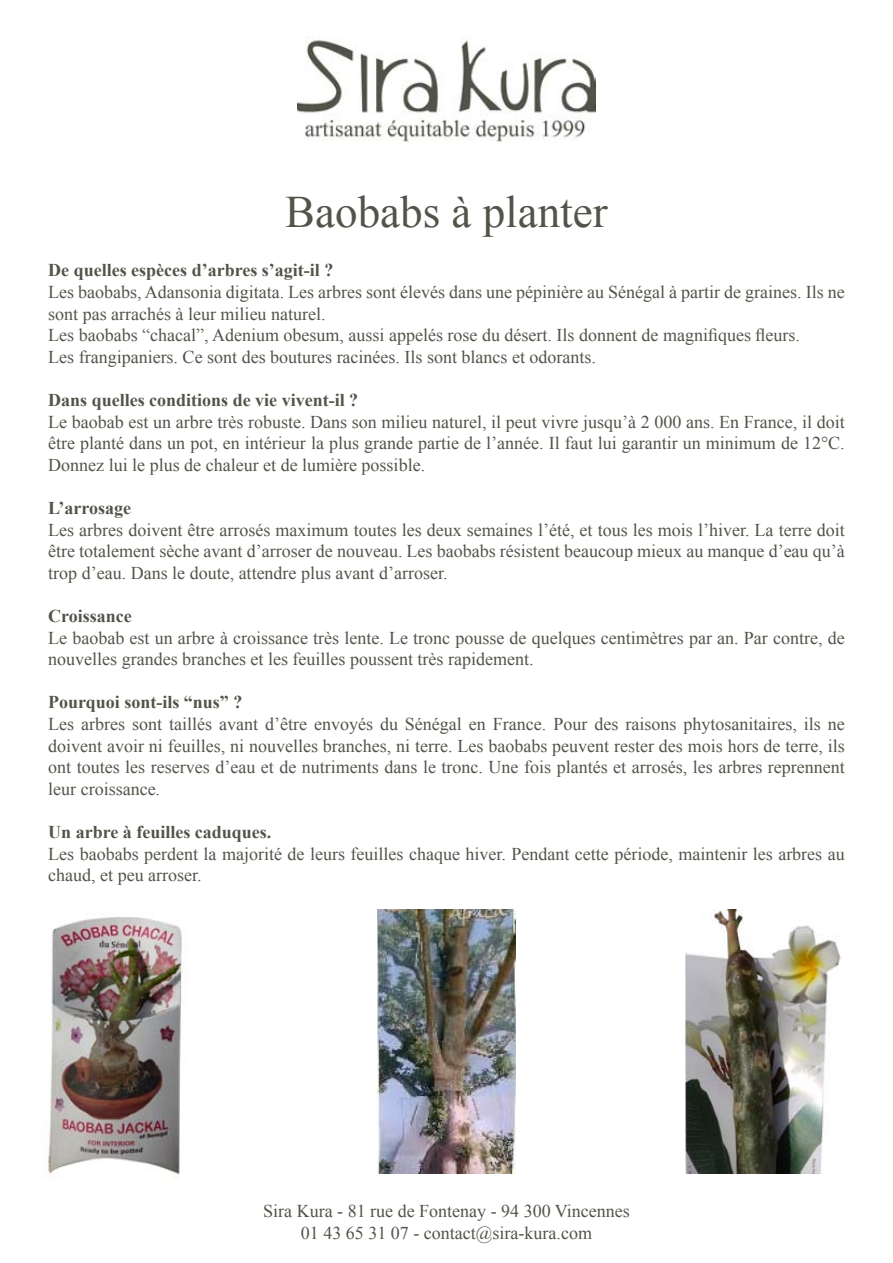
<style>
.page{position:relative;width:893px;height:1263px;background:#fff}
.page>*{position:absolute;margin:0;border:0;box-sizing:border-box;transform-origin:0 0}
.t1{font:45px "Times New Roman";color:#54534a}
.t2{font:18px/21.6px "Times New Roman";color:#54534a}
.t3{font:700 18px "Times New Roman";color:#54534a}
</style>
<div class="page">
<img style="left:47px;top:917px;width:135px;height:263px">
<img style="left:686px;top:910px;width:155px;height:263px">
<img style="left:377px;top:910px;width:139px;height:263px">
<img style="left:298px;top:37px;width:297px;height:105px">
<h1 class="t1" style="left:285px;top:181px;width:324px">Baobabs à planter</h1>
<p class="t3" style="left:48px;top:258px;width:287px">De quelles espèces d’arbres s’agit-il ?</p>
<p class="t2" style="left:48px;top:281px;width:798px">Les baobabs, Adansonia digitata. Les arbres sont élevés dans une pépinière au Sénégal à partir de graines. Ils ne sont pas arrachés à leur milieu naturel.<br>Les baobabs “chacal”, Adenium obesum, aussi appelés rose du désert. Ils donnent de magnifiques fleurs.<br>Les frangipaniers. Ce sont des boutures racinées. Ils sont blancs et odorants.</p>
<p class="t3" style="left:48px;top:387px;width:312px">Dans quelles conditions de vie vivent-il ?</p>
<p class="t2" style="left:48px;top:410px;width:798px;text-align:justify">Le baobab est un arbre très robuste. Dans son milieu naturel, il peut vivre jusqu’à 2 000 ans. En France, il doit être planté dans un pot, en intérieur la plus grande partie de l’année. Il faut lui garantir un minimum de 12°C.<br>Donnez lui le plus de chaleur et de lumière possible.</p>
<p class="t3" style="left:48px;top:495px;width:84px">L’arrosage</p>
<p class="t2" style="left:48px;top:518px;width:798px;text-align:justify">Les arbres doivent être arrosés maximum toutes les deux semaines l’été, et tous les mois l’hiver. La terre doit être totalement sèche avant d’arroser de nouveau. Les baobabs résistent beaucoup mieux au manque d’eau qu’à trop d’eau. Dans le doute, attendre plus avant d’arroser.</p>
<p class="t3" style="left:48px;top:603px;width:85px">Croissance</p>
<p class="t2" style="left:48px;top:626px;width:798px">Le baobab est un arbre à croissance très lente. Le tronc pousse de quelques centimètres par an. Par contre, de nouvelles grandes branches et les feuilles poussent très rapidement.</p>
<p class="t3" style="left:48px;top:690px;width:196px">Pourquoi sont-ils “nus” ?</p>
<p class="t2" style="left:48px;top:713px;width:798px;text-align:justify">Les arbres sont taillés avant d’être envoyés du Sénégal en France. Pour des raisons phytosanitaires, ils ne doivent avoir ni feuilles, ni nouvelles branches, ni terre. Les baobabs peuvent rester des mois hors de terre, ils ont toutes les reserves d’eau et de nutriments dans le tronc. Une fois plantés et arrosés, les arbres reprennent leur croissance.</p>
<p class="t3" style="left:48px;top:819px;width:225px">Un arbre à feuilles caduques.</p>
<p class="t2" style="left:48px;top:842px;width:798px">Les baobabs perdent la majorité de leurs feuilles chaque hiver. Pendant cette période, maintenir les arbres au chaud, et peu arroser.</p>
<p class="t2" style="left:263px;top:1200px;width:368px;text-align:center">Sira Kura - 81 rue de Fontenay - 94 300 Vincennes<br>01 43 65 31 07 - contact@sira-kura.com</p>
</div>
